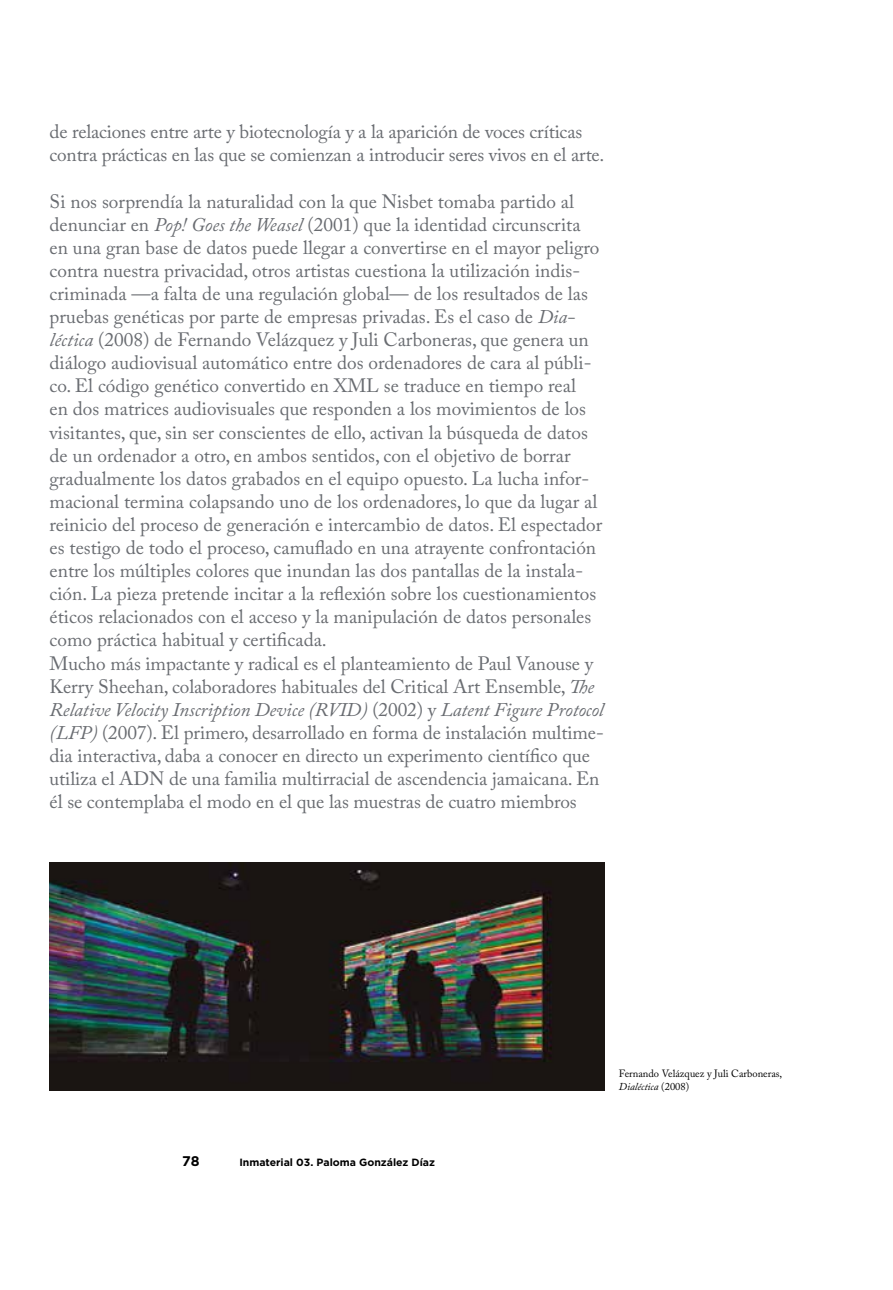
<style>
.page{position:relative;width:893px;height:1290px;background:#fff}
.page>*{position:absolute;margin:0;border:0;box-sizing:border-box;transform-origin:0 0}
.t1{font:19.25px/23.1px "Adobe Caslon Pro";color:#696c71}
.t2{font:700 14px "Gotham";color:#000}
.t3{font:10.5px/12.6px "Adobe Caslon Pro";color:#000}
.t4{font:700 10.5px "Gotham";color:#000}
.s1{font-style:italic}
</style>
<div class="page">
<img style="left:50px;top:862px;width:554px;height:228px">
<p class="t1" style="left:50px;top:120px;width:556px">de relaciones entre arte y biotecnología y a la aparición de voces críticas contra prácticas en las que se comienzan a introducir seres vivos en el arte.</p>
<p class="t1" style="left:50px;top:189px;width:556px">Si nos sorprendía la naturalidad con la que Nisbet tomaba partido al denunciar en <span class="s1">Pop! Goes the Weasel</span> (2001) que la identidad circunscrita<br>en una gran base de datos puede llegar a convertirse en el mayor peligro contra nuestra privacidad, otros artistas cuestiona la utilización indis&shy;criminada —a falta de una regulación global— de los resultados de las pruebas genéticas por parte de empresas privadas. Es el caso de <span class="s1">Dia&shy;léctica</span> (2008) de Fernando Velázquez y Juli Carboneras, que genera un diálogo audiovisual automático entre dos ordenadores de cara al públi&shy;co. El código genético convertido en XML se traduce en tiempo real<br>en dos matrices audiovisuales que responden a los movimientos de los visitantes, que, sin ser conscientes de ello, activan la búsqueda de datos de un ordenador a otro, en ambos sentidos, con el objetivo de borrar gradualmente los datos grabados en el equipo opuesto. La lucha infor&shy;macional termina colapsando uno de los ordenadores, lo que da lugar al reinicio del proceso de generación e intercambio de datos. El espectador es testigo de todo el proceso, camuflado en una atrayente confrontación entre los múltiples colores que inundan las dos pantallas de la instala&shy;ción. La pieza pretende incitar a la reflexión sobre los cuestionamientos éticos relacionados con el acceso y la manipulación de datos personales como práctica habitual y certificada.<br>Mucho más impactante y radical es el planteamiento de Paul Vanouse y Kerry Sheehan, colaboradores habituales del Critical Art Ensemble, <span class="s1">The Relative Velocity Inscription Device (RVID)</span> (2002) y <span class="s1">Latent Figure Protocol (LFP)</span> (2007). El primero, desarrollado en forma de instalación multime&shy;dia interactiva, daba a conocer en directo un experimento científico que utiliza el ADN de una familia multirracial de ascendencia jamaicana. En él se contemplaba el modo en el que las muestras de cuatro miembros</p>
<p class="t2" style="left:182px;top:1152px;width:19px">78</p>
<p class="t4" style="left:239px;top:1155px;width:197px">Inmaterial 03. Paloma González Díaz</p>
<p class="t3" style="left:619px;top:1067px;width:165px">Fernando Velázquez y Juli Carboneras,<br><span class="s1">Dialéctica</span> (2008)</p>
</div>
